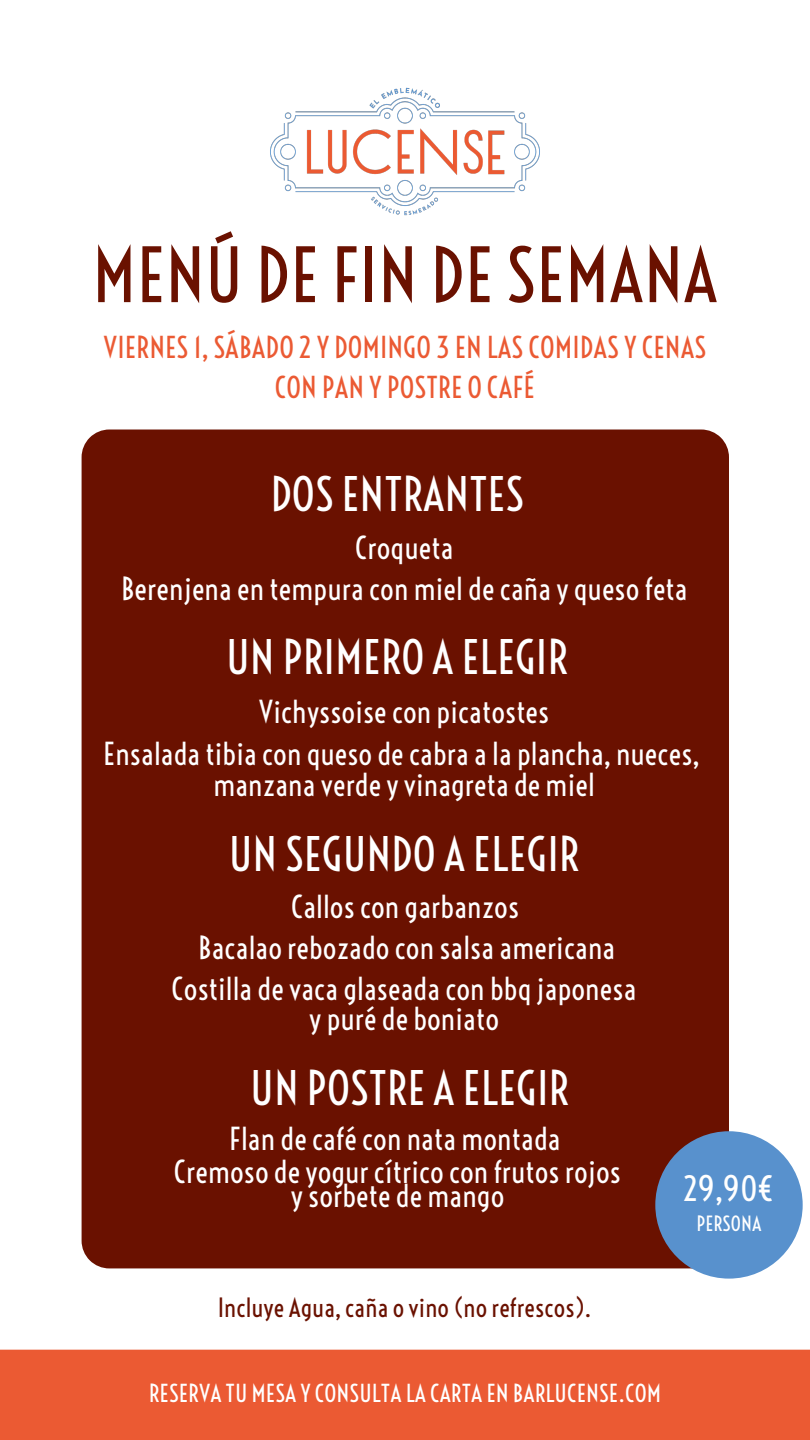
<style>
.page{position:relative;width:810px;height:1440px;background:#fff}
.page>*{position:absolute;margin:0;border:0;box-sizing:border-box;transform-origin:0 0}
.t1{font:71.8px "Voltaire";color:#6a1100}
.t2{font:45px "Voltaire";color:#fff}
.t3{font:33px "Voltaire";color:#fff}
.t4{font:30px/42px "Voltaire";color:#fff;text-align:center}
.t5{font:28.6px "Voltaire";color:#eb5a33}
.t6{font:25.1px "Voltaire";color:#6a1100}
.t7{font:23.5px "Voltaire";color:#fff}
.t8{font:19.9px "Voltaire";color:#fff}
</style>
<div class="page">
<div style="left:0;top:1350px;width:810px;height:90px;background:#eb5a33"></div>
<img style="left:270px;top:87px;width:270px;height:129px">
<div style="left:82px;top:430px;width:647px;height:838px;background:#6a1100"></div>
<div style="left:655px;top:1131px;width:148px;height:148px;background:#5891cd;border-radius:50%"></div>
<h4 class="t1" style="left:92px;top:231px;width:627px">MENÚ DE FIN DE SEMANA</h4>
<h4 class="t5" style="left:104px;top:330px;width:604px">VIERNES 1, SÁBADO 2 Y DOMINGO 3 EN LAS COMIDAS Y CENAS</h4>
<h2 class="t5" style="left:275px;top:370px;width:262px">CON PAN Y POSTRE O CAFÉ</h2>
<h3 class="t2" style="left:270px;top:466px;width:256px">DOS ENTRANTES</h3>
<h3 class="t4" style="left:121px;top:527px;width:568px;line-height:41.2px">Croqueta<br>Berenjena en tempura con miel de caña y queso feta</h3>
<h2 class="t2" style="left:226px;top:630px;width:343px">UN PRIMERO A ELEGIR</h2>
<h3 class="t4" style="left:103px;top:691px;width:598px">Vichyssoise con picatostes<br>Ensalada tibia con queso de cabra a la plancha, nueces,</h3>
<h3 class="t4" style="left:213px;top:764px;width:383px">manzana verde y vinagreta de miel</h3>
<h3 class="t2" style="left:229px;top:826px;width:352px">UN SEGUNDO A ELEGIR</h3>
<h5 class="t4" style="left:291px;top:886px;width:230px">Callos con garbanzos</h5>
<h6 class="t4" style="left:198px;top:927px;width:419px">Bacalao rebozado con salsa americana</h6>
<p class="t4" style="left:172px;top:974px;width:466px;line-height:30px">Costilla de vaca glaseada con bbq japonesa y puré de boniato</p>
<h2 class="t2" style="left:250px;top:1060px;width:320px">UN POSTRE A ELEGIR</h2>
<h3 class="t4" style="left:174px;top:1123px;width:449px;line-height:33px">Flan de café con nata montada<br>Cremoso de yogur cítrico con frutos rojos</h3>
<h3 class="t4" style="left:291px;top:1175px;width:215px">y sorbete de mango</h3>
<h2 class="t3" style="left:683px;top:1169px;width:93px">29,90€</h2>
<h3 class="t8" style="left:696px;top:1211px;width:67px">PERSONA</h3>
<h3 class="t6" style="left:218px;top:1293px;width:375px">Incluye Agua, caña o vino (no refrescos).</h3>
<p class="t7" style="left:149px;top:1379px;width:514px">RESERVA TU MESA Y CONSULTA LA CARTA EN BARLUCENSE.COM</p>
</div>
